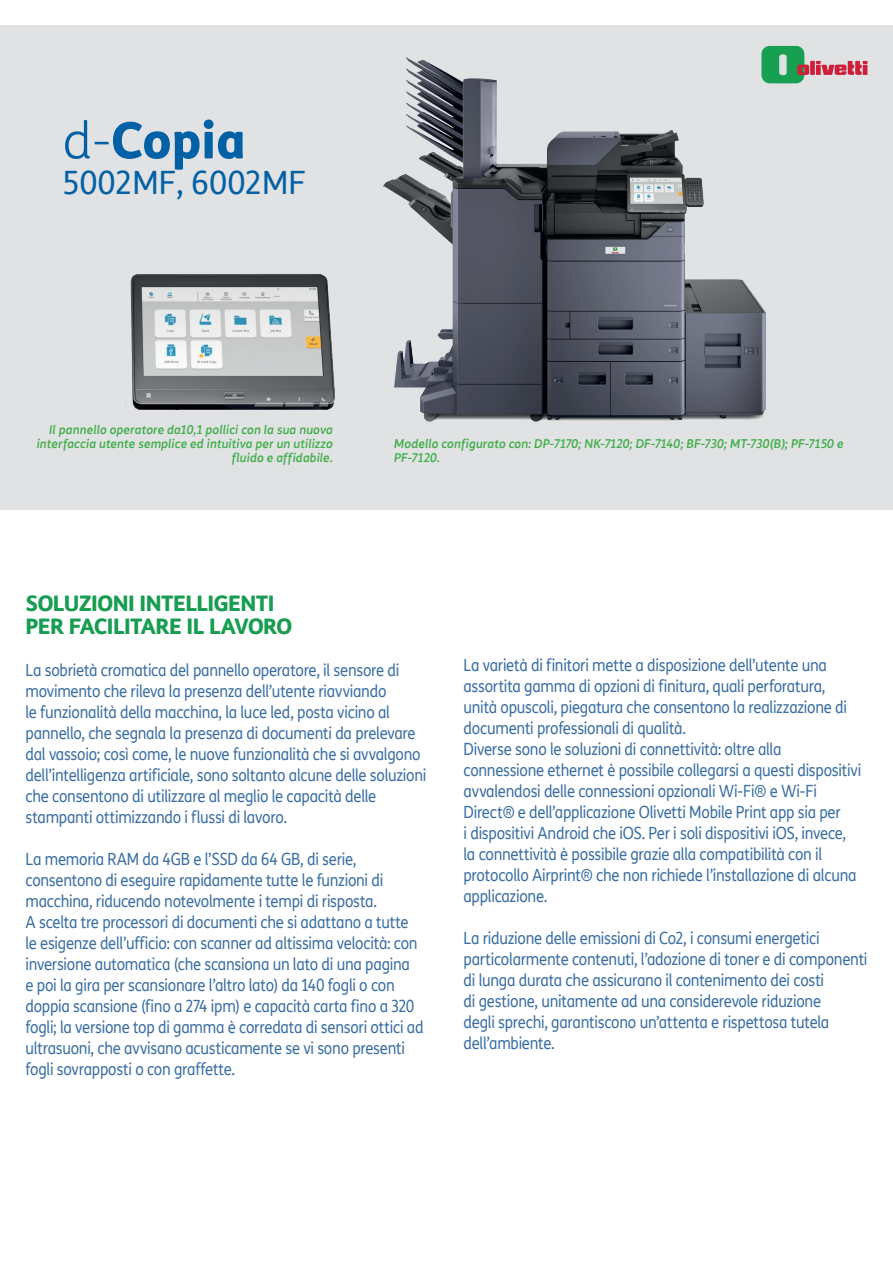
<style>
.page{position:relative;width:893px;height:1263px;background:#fff}
.page>*{position:absolute;margin:0;border:0;box-sizing:border-box;transform-origin:0 0}
.t1{font:800 50.4px "TIM Sans";color:#0161a4}
.t2{font:31.5px "TIM Sans";color:#0161a4}
.t3{font:800 21px/22.5px "TIM Sans";letter-spacing:-.03em;color:#179d51}
.t4{font:16.5px/21px "TIM Sans";letter-spacing:-.02em;color:#3b6fa2;scale:.9 1}
.t5{font:italic 500 12px/14.2px "TIM Sans";letter-spacing:.01em;color:#40ae49;text-align:right}
.s1{font-weight:300}
</style>
<div class="page">
<div style="left:0;top:26px;width:893px;height:484px;background:#e1e2e4"></div>
<img style="left:382px;top:45px;width:401px;height:377px">
<img style="left:130px;top:274px;width:205px;height:136px">
<svg style="left:761px;top:46px;width:106px;height:37px"></svg>
<h1 class="t1" style="left:63px;top:101px;width:185px"><span class="s1">d-</span>Copia</h1>
<h2 class="t2" style="left:63px;top:161px;width:244px">5002MF, 6002MF</h2>
<p class="t5" style="left:37px;top:422px;width:298px">Il pannello operatore da10,1 pollici con la sua nuova interfaccia utente semplice ed intuitiva per un utilizzo fluido e affidabile.</p>
<p class="t5" style="left:394px;top:436px;width:451px;text-align:left">Modello configurato con: DP-7170; NK-7120; DF-7140; BF-730; MT-730(B); PF-7150 e<br>PF-7120.</p>
<p class="t3" style="left:26px;top:591px;width:268px">SOLUZIONI INTELLIGENTI<br>PER FACILITARE IL LAVORO</p>
<p class="t4" style="left:26px;top:659px;width:447px">La sobrietà cromatica del pannello operatore, il sensore di movimento che rileva la presenza dell’utente riavviando<br>le funzionalità della macchina, la luce led, posta vicino al pannello, che segnala la presenza di documenti da prelevare dal vassoio; così come, le nuove funzionalità che si avvalgono dell’intelligenza artificiale, sono soltanto alcune delle soluzioni che consentono di utilizzare al meglio le capacità delle stampanti ottimizzando i flussi di lavoro.</p>
<p class="t4" style="left:26px;top:848px;width:444px">La memoria RAM da 4GB e l’SSD da 64 GB, di serie, consentono di eseguire rapidamente tutte le funzioni di macchina, riducendo notevolmente i tempi di risposta.<br>A scelta tre processori di documenti che si adattano a tutte le esigenze dell’ufficio: con scanner ad altissima velocità: con inversione automatica (che scansiona un lato di una pagina<br>e poi la gira per scansionare l’altro lato) da 140 fogli o con doppia scansione (fino a 274 ipm) e capacità carta fino a 320 fogli; la versione top di gamma è corredata di sensori ottici ad ultrasuoni, che avvisano acusticamente se vi sono presenti fogli sovrapposti o con graffette.</p>
<p class="t4" style="left:463px;top:654px;width:443px">La varietà di finitori mette a disposizione dell’utente una assortita gamma di opzioni di finitura, quali perforatura, unità opuscoli, piegatura che consentono la realizzazione di documenti professionali di qualità.<br>Diverse sono le soluzioni di connettività: oltre alla connessione ethernet è possibile collegarsi a questi dispositivi avvalendosi delle connessioni opzionali Wi-Fi® e Wi-Fi Direct® e dell’applicazione Olivetti Mobile Print app sia per<br>i dispositivi Android che iOS. Per i soli dispositivi iOS, invece, la connettività è possibile grazie alla compatibilità con il protocollo Airprint® che non richiede l’installazione di alcuna applicazione.</p>
<p class="t4" style="left:463px;top:927px;width:450px">La riduzione delle emissioni di Co2, i consumi energetici particolarmente contenuti, l’adozione di toner e di componenti di lunga durata che assicurano il contenimento dei costi<br>di gestione, unitamente ad una considerevole riduzione<br>degli sprechi, garantiscono un’attenta e rispettosa tutela dell’ambiente.</p>
</div>
